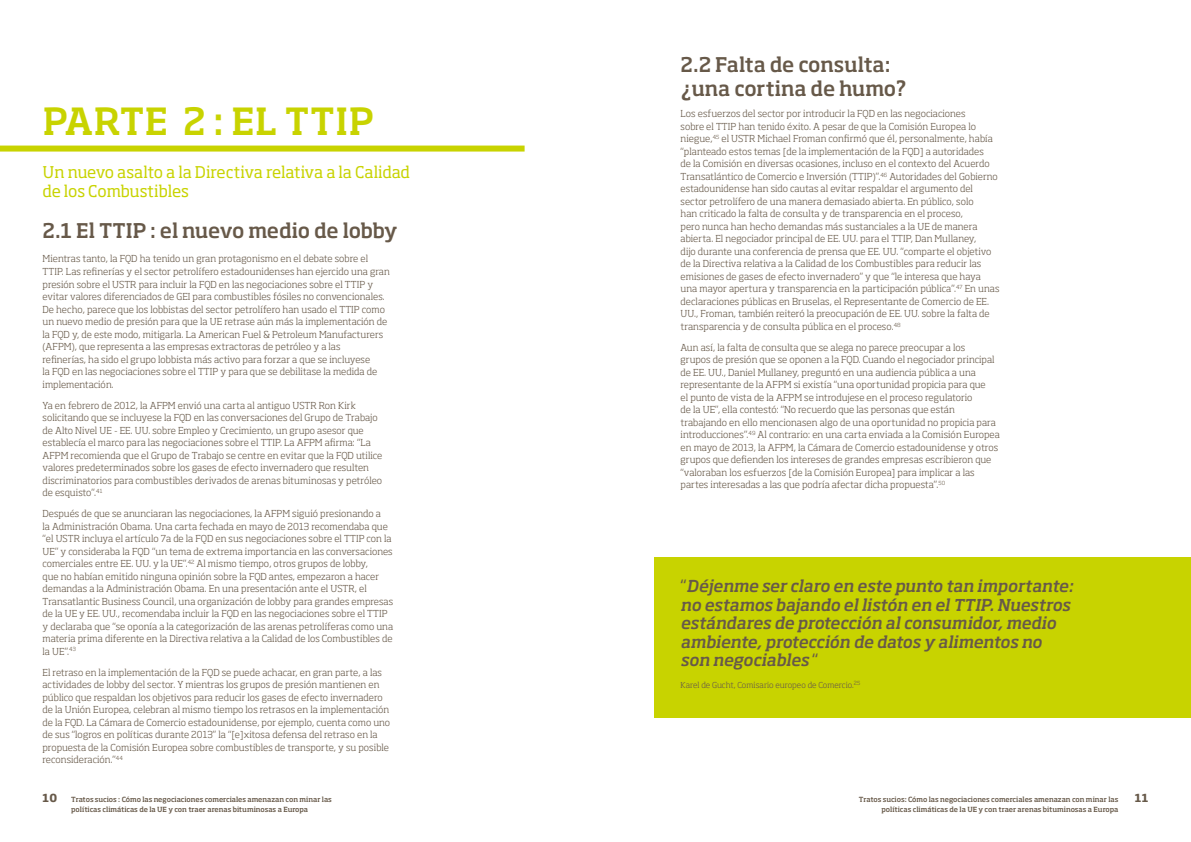
<style>
.page{position:relative;width:1191px;height:842px;background:#fff}
.page>*{position:absolute;margin:0;border:0;box-sizing:border-box;transform-origin:0 0}
.t1{font:500 37px "Soho Std";letter-spacing:.015em;color:#c8d300}
.t2{font:500 20px/24px "Soho Std";letter-spacing:-.015em;color:#675949}
.t3{font:italic 500 16.2px/18.6px "Soho Std";letter-spacing:-.01em;color:#675949}
.t4{font:16px/19.2px "Soho Std";letter-spacing:-.015em;color:#c8d300}
.t5{font:700 11px "Soho Std";color:#675949}
.t6{font:300 9.5px/12.5px "Soho Std";letter-spacing:.005em;color:#675949}
.t7{font:300 8.1px "Soho Std";letter-spacing:.005em;color:#675949}
.t8{font:500 7px/10px "Soho Std";letter-spacing:-.005em;color:#675949}
.s1{font-weight:400;font-style:normal}
</style>
<div class="page">
<div style="left:655px;top:558px;width:536px;height:160px;background:#c8d300"></div>
<div style="left:0;top:146px;width:524px;height:6px;background:#c8d300"></div>
<h1 class="t1" style="left:43px;top:97px;width:332px">PARTE 2 : EL TTIP</h1>
<h3 class="t4" style="left:43px;top:162px;width:369px">Un nuevo asalto a la Directiva relativa a la Calidad de los Combustibles</h3>
<h2 class="t2" style="left:43px;top:218px;width:356px">2.1 El TTIP : el nuevo medio de lobby</h2>
<p class="t6" style="left:43px;top:253px;width:349px">Mientras tanto, la FQD ha tenido un gran protagonismo en el debate sobre el TTIP. Las refinerías y el sector petrolífero estadounidenses han ejercido una gran presión sobre el USTR para incluir la FQD en las negociaciones sobre el TTIP y evitar valores diferenciados de GEI para combustibles fósiles no convencionales.<br>De hecho, parece que los lobbistas del sector petrolífero han usado el TTIP como un nuevo medio de presión para que la UE retrase aún más la implementación de la FQD y, de este modo, mitigarla. La American Fuel &amp; Petroleum Manufacturers (AFPM), que representa a las empresas extractoras de petróleo y a las<br>refinerías, ha sido el grupo lobbista más activo para forzar a que se incluyese<br>la FQD en las negociaciones sobre el TTIP y para que se debilitase la medida de implementación.</p>
<p class="t6" style="left:43px;top:399px;width:341px">Ya en febrero de 2012, la AFPM envió una carta al antiguo USTR Ron Kirk solicitando que se incluyese la FQD en las conversaciones del Grupo de Trabajo de Alto Nivel UE - EE. UU. sobre Empleo y Crecimiento, un grupo asesor que establecía el marco para las negociaciones sobre el TTIP. La AFPM afirma: “La AFPM recomienda que el Grupo de Trabajo se centre en evitar que la FQD utilice valores predeterminados sobre los gases de efecto invernadero que resulten discriminatorios para combustibles derivados de arenas bituminosas y petróleo de esquisto”.<sup>41</sup></p>
<p class="t6" style="left:43px;top:507px;width:352px">Después de que se anunciaran las negociaciones, la AFPM siguió presionando a<br>la Administración Obama. Una carta fechada en mayo de 2013 recomendaba que “el USTR incluya el artículo 7a de la FQD en sus negociaciones sobre el TTIP con la UE” y consideraba la FQD “un tema de extrema importancia en las conversaciones comerciales entre EE. UU. y la UE”.<sup>42</sup> Al mismo tiempo, otros grupos de lobby,<br>que no habían emitido ninguna opinión sobre la FQD antes, empezaron a hacer demandas a la Administración Obama. En una presentación ante el USTR, el Transatlantic Business Council, una organización de lobby para grandes empresas de la UE y EE. UU., recomendaba incluir la FQD en las negociaciones sobre el TTIP y declaraba que “se oponía a la categorización de las arenas petrolíferas como una materia prima diferente en la Directiva relativa a la Calidad de los Combustibles de la UE”.<sup>43</sup></p>
<p class="t6" style="left:43px;top:666px;width:349px">El retraso en la implementación de la FQD se puede achacar, en gran parte, a las actividades de lobby del sector. Y mientras los grupos de presión mantienen en público que respaldan los objetivos para reducir los gases de efecto invernadero de la Unión Europea, celebran al mismo tiempo los retrasos en la implementación de la FQD. La Cámara de Comercio estadounidense, por ejemplo, cuenta como uno de sus “logros en políticas durante 2013” la “[e]xitosa defensa del retraso en la propuesta de la Comisión Europea sobre combustibles de transporte, y su posible reconsideración.”<sup>44</sup></p>
<h2 class="t2" style="left:680px;top:52px;width:228px">2.2 Falta de consulta: ¿una cortina de humo?</h2>
<p class="t6" style="left:680px;top:107px;width:320px">Los esfuerzos del sector por introducir la FQD en las negociaciones<br>sobre el TTIP han tenido éxito. A pesar de que la Comisión Europea lo niegue,<sup>45</sup> el USTR Michael Froman confirmó que él, personalmente, había “planteado estos temas [de la implementación de la FQD] a autoridades<br>de la Comisión en diversas ocasiones, incluso en el contexto del Acuerdo Transatlántico de Comercio e Inversión (TTIP)”.<sup>46</sup> Autoridades del Gobierno estadounidense han sido cautas al evitar respaldar el argumento del sector petrolífero de una manera demasiado abierta. En público, solo<br>han criticado la falta de consulta y de transparencia en el proceso,<br>pero nunca han hecho demandas más sustanciales a la UE de manera abierta. El negociador principal de EE. UU. para el TTIP, Dan Mullaney,<br>dijo durante una conferencia de prensa que EE. UU. “comparte el objetivo de la Directiva relativa a la Calidad de los Combustibles para reducir las emisiones de gases de efecto invernadero” y que “le interesa que haya una mayor apertura y transparencia en la participación pública”.<sup>47</sup> En unas declaraciones públicas en Bruselas, el Representante de Comercio de EE.<br>UU., Froman, también reiteró la preocupación de EE. UU. sobre la falta de transparencia y de consulta pública en el proceso.<sup>48</sup></p>
<p class="t6" style="left:680px;top:341px;width:321px">Aun así, la falta de consulta que se alega no parece preocupar a los<br>grupos de presión que se oponen a la FQD. Cuando el negociador principal de EE. UU., Daniel Mullaney, preguntó en una audiencia pública a una representante de la AFPM si existía “una oportunidad propicia para que<br>el punto de vista de la AFPM se introdujese en el proceso regulatorio<br>de la UE”, ella contestó: “No recuerdo que las personas que están trabajando en ello mencionasen algo de una oportunidad no propicia para introducciones”.<sup>49</sup> Al contrario: en una carta enviada a la Comisión Europea en mayo de 2013, la AFPM, la Cámara de Comercio estadounidense y otros grupos que defienden los intereses de grandes empresas escribieron que “valoraban los esfuerzos [de la Comisión Europea] para implicar a las partes interesadas a las que podría afectar dicha propuesta”.<sup>50</sup></p>
<h3 class="t3" style="left:680px;top:576px;width:394px"><span class="s1">“</span>Déjenme ser claro en este punto tan importante: no estamos bajando el listón en el TTIP. Nuestros estándares de protección al consumidor, medio ambiente, protección de datos y alimentos no son negociables <span class="s1">“</span></h3>
<p class="t7" style="left:680px;top:680px;width:181px">Karel de Gucht, Comisario europeo de Comercio.<sup>25</sup></p>
<p class="t5" style="left:43px;top:791px;width:16px">10</p>
<p class="t8" style="left:71px;top:794px;width:262px">Tratos sucios : Cómo las negociaciones comerciales amenazan con minar las políticas climáticas de la UE y con traer arenas bituminosas a Europa</p>
<p class="t8" style="left:859px;top:794px;width:261px">Tratos sucios: Cómo las negociaciones comerciales amenazan con minar las</p>
<p class="t5" style="left:1134px;top:791px;width:15px">11</p>
<p class="t8" style="left:881px;top:804px;width:238px">políticas climáticas de la UE y con traer arenas bituminosas a Europa</p>
</div>
